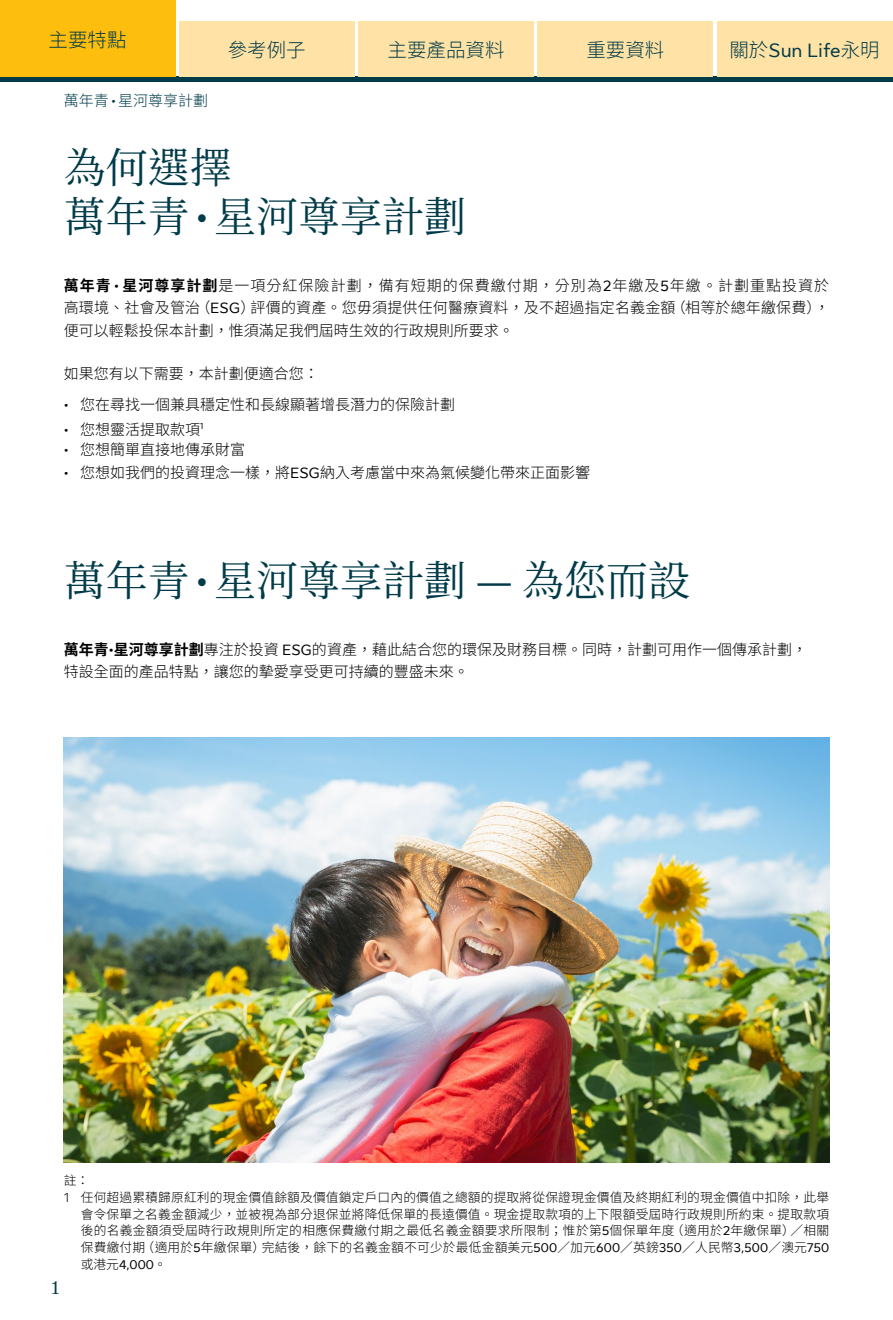
<style>
.page{position:relative;width:893px;height:1320px;background:#fff}
.page>*{position:absolute;margin:0;border:0;box-sizing:border-box;transform-origin:0 0}
.t1{font:42px/48.3px "Noto Serif CJ Ktc";color:#003b49}
.t2{font:300 19.5px "Source Han Sans TC";color:#003b49}
.t3{font:19.5px "Sun Life New Text";color:#003b49}
.t4{font:700 18px "Sun Life New Display";color:#003b49}
.t5{font:300 15px/22.5px "Source Han Sans TC";color:#000;text-align:justify}
.t6{font:300 15px "Source Han Sans TC";color:#003b49}
.t7{font:300 12.75px "Source Han Sans TC";letter-spacing:.01em;color:#000}
.t8{font:12.75px "Sun Life New Text";color:#000}
.s1{font-family:"Sun Life New Text";font-weight:400}
.s2{font-family:"Source Han Sans TC";font-weight:300}
.s3{font-family:"Sun Life New Display"}
.s4{font-weight:700}
.s5{font-family:"Sun Life New Text";font-weight:700}
.s6{font-family:"Sun Life Sans Condensed"}
</style>
<div class="page">
<img style="left:64px;top:737px;width:765px;height:426px">
<div style="left:0;top:77px;width:892px;height:5px;background:#003b49"></div>
<div style="left:0;top:0;width:175px;height:77px;background:#febe0e"></div>
<div style="left:358px;top:21px;width:176px;height:56px;background:#ffe2a5"></div>
<div style="left:179px;top:21px;width:176px;height:56px;background:#ffe2a5"></div>
<div style="left:537px;top:21px;width:176px;height:56px;background:#ffe2a5"></div>
<div style="left:717px;top:21px;width:175px;height:56px;background:#ffe2a5"></div>
<h2 class="t2" style="left:48px;top:29px;width:80px">主要特點</h2>
<p class="t6" style="left:64px;top:92px;width:146px">萬年青<span class="s1">•</span>星河尊享計劃</p>
<h2 class="t2" style="left:228px;top:39px;width:79px">參考例子</h2>
<h2 class="t2" style="left:388px;top:39px;width:118px">主要產品資料</h2>
<h2 class="t2" style="left:586px;top:39px;width:79px">重要資料</h2>
<h2 class="t3" style="left:729px;top:37px;width:152px"><span class="s2">關於</span>Sun Life<span class="s2">永明</span></h2>
<h1 class="t1" style="left:64px;top:145px;width:404px">為何選擇<br>萬年青<span class="s3">•</span>星河尊享計劃</h1>
<p class="t5" style="left:64px;top:274px;width:767px"><span class="s4">萬年青</span> <span class="s5">•</span> <span class="s4">星河尊享計劃</span>是一項分紅保險計劃，備有短期的保費繳付期，分別為<span class="s1">2</span>年繳及<span class="s1">5</span>年繳。計劃重點投資於高環境、社會及管治（<span class="s1">ESG</span>）評價的資產。您毋須提供任何醫療資料，及不超過指定名義金額（相等於總年繳保費），便可以輕鬆投保本計劃，惟須滿足我們屆時生效的行政規則所要求。</p>
<p class="t5" style="left:64px;top:363px;width:257px">如果您有以下需要，本計劃便適合您：</p>
<p class="t5" style="left:64px;top:394px;width:393px"><span class="s1">•</span> 您在尋找一個兼具穩定性和長線顯著增長潛力的保險計劃</p>
<p class="t5" style="left:64px;top:419px;width:141px"><span class="s1">•</span> 您想靈活提取款項<sup>1</sup></p>
<p class="t5" style="left:64px;top:439px;width:183px"><span class="s1">•</span> 您想簡單直接地傳承財富</p>
<p class="t5" style="left:64px;top:461px;width:528px"><span class="s1">•</span> 您想如我們的投資理念一樣，將<span class="s1">ESG</span>納入考慮當中來為氣候變化帶來正面影響</p>
<h1 class="t1" style="left:64px;top:557px;width:628px">萬年青<span class="s3">•</span>星河尊享計劃 — 為您而設</h1>
<p class="t5" style="left:64px;top:638px;width:745px"><span class="s4">萬年青</span><span class="s5">•</span><span class="s4">星河尊享計劃</span>專注於投資 <span class="s1">ESG</span>的資產，藉此結合您的環保及財務目標。同時，計劃可用作一個傳承計劃，特設全面的產品特點，讓您的摯愛享受更可持續的豐盛未來。</p>
<p class="t7" style="left:64px;top:1173px;width:27px">註：</p>
<p class="t7" style="left:64px;top:1190px;width:767px"><span class="s6">1</span> 任何超過累積歸原紅利的現金價值餘額及價值鎖定戶口內的價值之總額的提取將從保證現金價值及終期紅利的現金價值中扣除，此舉</p>
<p class="t7" style="left:81px;top:1207px;width:750px">會令保單之名義金額減少，並被視為部分退保並將降低保單的長遠價值。現金提取款項的上下限額受屆時行政規則所約束。提取款項</p>
<p class="t7" style="left:81px;top:1224px;width:750px">後的名義金額須受屆時行政規則所定的相應保費繳付期之最低名義金額要求所限制；惟於第<span class="s1">5</span>個保單年度（適用於<span class="s1">2</span>年繳保單）／相關</p>
<p class="t7" style="left:81px;top:1240px;width:750px">保費繳付期（適用於<span class="s1">5</span>年繳保單）完結後，餘下的名義金額不可少於最低金額美元<span class="s1">500</span>／加元<span class="s1">600</span>／英鎊<span class="s1">350</span>／人民幣<span class="s1">3,500</span>／澳元<span class="s1">750</span></p>
<p class="t8" style="left:81px;top:1256px;width:87px"><span class="s2">或港元</span>4,000<span class="s2">。</span></p>
<p class="t4" style="left:51px;top:1276px;width:10px">1</p>
</div>
